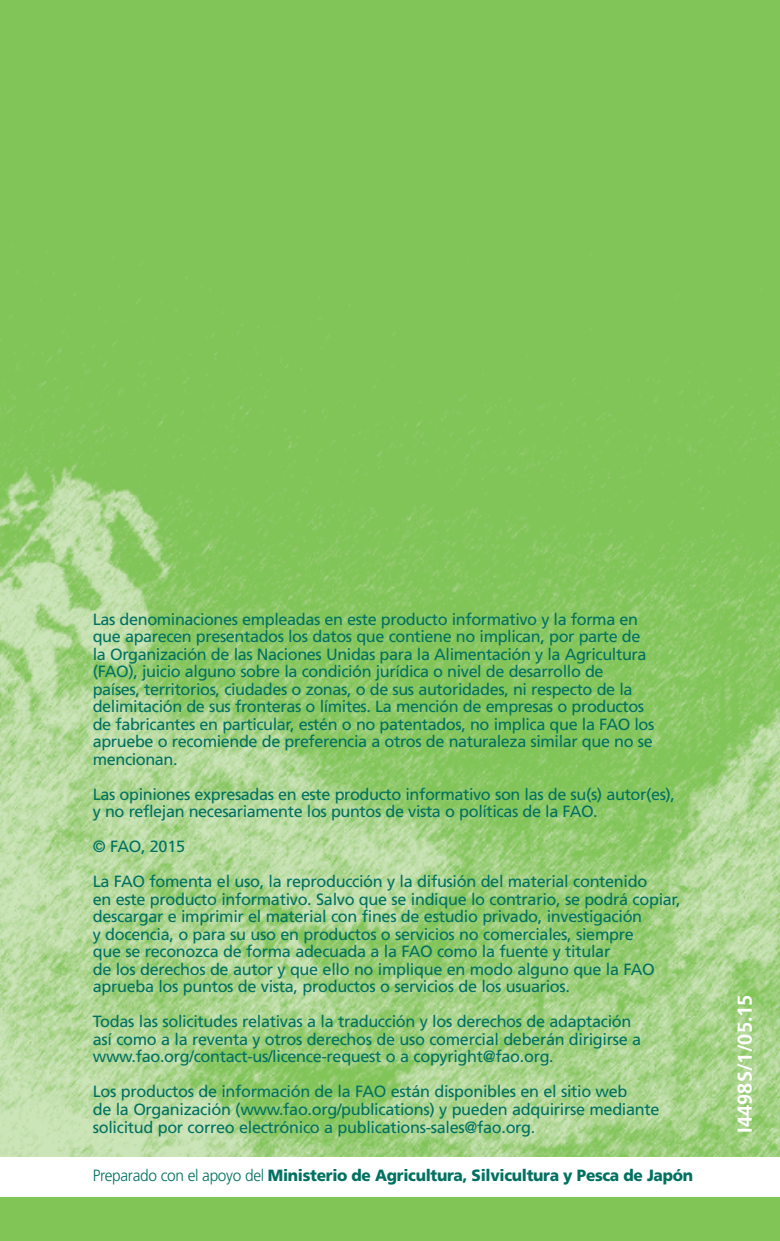
<style>
.page{position:relative;width:780px;height:1241px;background:#fff}
.page>*{position:absolute;margin:0;border:0;box-sizing:border-box;transform-origin:0 0}
.BibEntry{font:700 20px "Frutiger LT Std";color:#fff}
.TitFrontespizio{font:16.25px "Frutiger LT Std";letter-spacing:-.02em;color:#007161}
.t1{font:900 16.25px "Frutiger LT Std";letter-spacing:-.02em;color:#007161;scale:.95 1}
.s1{font-weight:300}
</style>
<div class="page">
<img style="left:0;top:0;width:780px;height:1156px">
<img style="left:779px;top:473px;width:1px;height:285px">
<div style="left:0;top:1197px;width:780px;height:43px;background:#81c557"></div>
<p class="TitFrontespizio" style="left:93px;top:609px;width:547px">Las denominaciones empleadas en este producto informativo y la forma en</p>
<p class="TitFrontespizio" style="left:93px;top:627px;width:549px">que aparecen presentados los datos que contiene no implican, por parte de</p>
<p class="TitFrontespizio" style="left:93px;top:644px;width:555px">la Organización de las Naciones Unidas para la Alimentación y la Agricultura</p>
<p class="TitFrontespizio" style="left:93px;top:662px;width:512px">(FAO), juicio alguno sobre la condición jurídica o nivel de desarrollo de</p>
<p class="TitFrontespizio" style="left:93px;top:679px;width:541px">países, territorios, ciudades o zonas, o de sus autoridades, ni respecto de la</p>
<p class="TitFrontespizio" style="left:93px;top:697px;width:553px">delimitación de sus fronteras o límites. La mención de empresas o productos</p>
<p class="TitFrontespizio" style="left:93px;top:714px;width:563px">de fabricantes en particular, estén o no patentados, no implica que la FAO los</p>
<p class="TitFrontespizio" style="left:93px;top:732px;width:561px">apruebe o recomiende de preferencia a otros de naturaleza similar que no se</p>
<p class="TitFrontespizio" style="left:93px;top:749px;width:86px">mencionan.</p>
<p class="TitFrontespizio" style="left:93px;top:784px;width:584px">Las opiniones expresadas en este producto informativo son las de su(s) autor(es),</p>
<p class="TitFrontespizio" style="left:93px;top:802px;width:506px">y no reflejan necesariamente los puntos de vista o políticas de la FAO.</p>
<p class="TitFrontespizio" style="left:93px;top:837px;width:94px">© FAO, 2015</p>
<p class="TitFrontespizio" style="left:93px;top:872px;width:556px">La FAO fomenta el uso, la reproducción y la difusión del material contenido</p>
<p class="TitFrontespizio" style="left:93px;top:889px;width:589px">en este producto informativo. Salvo que se indique lo contrario, se podrá copiar,</p>
<p class="TitFrontespizio" style="left:93px;top:907px;width:551px">descargar e imprimir el material con fines de estudio privado, investigación</p>
<p class="TitFrontespizio" style="left:93px;top:924px;width:542px">y docencia, o para su uso en productos o servicios no comerciales, siempre</p>
<p class="TitFrontespizio" style="left:93px;top:942px;width:519px">que se reconozca de forma adecuada a la FAO como la fuente y titular</p>
<p class="TitFrontespizio" style="left:93px;top:959px;width:563px">de los derechos de autor y que ello no implique en modo alguno que la FAO</p>
<p class="TitFrontespizio" style="left:93px;top:977px;width:479px">aprueba los puntos de vista, productos o servicios de los usuarios.</p>
<p class="TitFrontespizio" style="left:93px;top:1012px;width:540px">Todas las solicitudes relativas a la traducción y los derechos de adaptación</p>
<p class="TitFrontespizio" style="left:93px;top:1029px;width:550px">así como a la reventa y otros derechos de uso comercial deberán dirigirse a</p>
<p class="TitFrontespizio" style="left:93px;top:1047px;width:462px">www.fao.org/contact-us/licence-request o a copyright@fao.org.</p>
<p class="TitFrontespizio" style="left:93px;top:1082px;width:536px">Los productos de información de la FAO están disponibles en el sitio web</p>
<p class="TitFrontespizio" style="left:93px;top:1099px;width:568px">de la Organización (www.fao.org/publications) y pueden adquirirse mediante</p>
<p class="TitFrontespizio" style="left:93px;top:1117px;width:444px">solicitud por correo electrónico a publications-sales@fao.org.</p>
<p class="t1" style="left:93px;top:1165px;width:633px"><span class="s1">Preparado con el apoyo del</span> Ministerio de Agricultura, Silvicultura y Pesca de Japón</p>
<p class="BibEntry" style="left:733px;top:1132px;width:139px;rotate:-90deg">I4498S/1/05.15</p>
</div>
